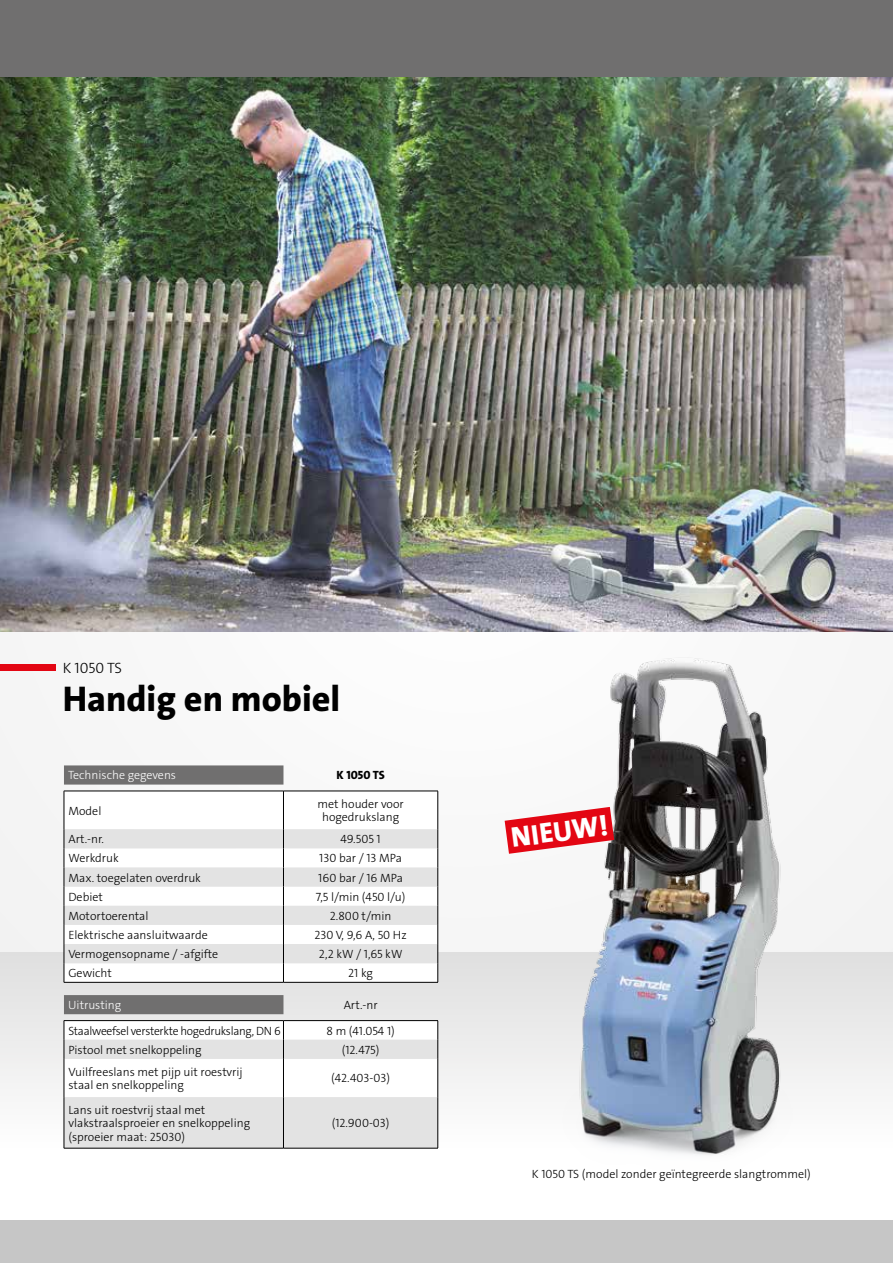
<style>
.page{position:relative;width:893px;height:1263px;background:#fff}
.page>*{position:absolute;margin:0;border:0;box-sizing:border-box;transform-origin:0 0}
.t1{font:36px "The Sans LP8 Ex Bld";color:#000}
.t2{font:28.65px "The Sans LP8 Ex Bld";color:#fff}
.t3{font:15px "The Sans LP3 Lig";color:#000}
.t4{font:12px/13.5px "The Sans LP3 Lig";color:#000}
.t5{font:12px "The Sans LP3 Lig";letter-spacing:-.025em;color:#000}
.t6{font:12px "The Sans LP3 Lig";color:#fff}
.t7{font:12px "The Sans LP8 Ex Bld";color:#000}
</style>
<div class="page">
<div style="left:0;top:77px;width:893px;height:994px;background:#f8f8f8"></div>
<img style="left:1px;top:77px;width:892px;height:554px">
<div style="left:0;top:0;width:893px;height:77px;background:#706f6f"></div>
<img style="left:0;top:77px;width:1px;height:554px">
<div style="left:0;top:952px;width:893px;height:268px;background:linear-gradient(to bottom,#e1e0e0,#fff)"></div>
<div style="left:0;top:664px;width:55px;height:6px;background:#e30613"></div>
<div style="left:0;top:1220px;width:893px;height:43px;background:#c6c6c6"></div>
<img style="left:530px;top:659px;width:300px;height:521px">
<svg style="left:64px;top:765px;width:219px;height:26px;fill:#706f6f"></svg>
<svg style="left:64px;top:792px;width:374px;height:228px"></svg>
<svg style="left:65px;top:829px;width:373px;height:134px;fill:#e3e3e3"></svg>
<hr style="left:64px;top:1020px;width:219px;height:1px;background:#000">
<hr style="left:283px;top:1020px;width:155px;height:1px;background:#000">
<hr style="left:64px;top:791px;width:1px;height:38px;background:#000">
<hr style="left:283px;top:791px;width:1px;height:38px;background:#000">
<svg style="left:64px;top:829px;width:1px;height:153px"></svg>
<svg style="left:283px;top:829px;width:1px;height:153px"></svg>
<svg style="left:438px;top:829px;width:1px;height:153px"></svg>
<hr style="left:64px;top:982px;width:219px;height:1px;background:#000">
<hr style="left:283px;top:982px;width:155px;height:1px;background:#000">
<svg style="left:64px;top:1021px;width:375px;height:127px"></svg>
<hr style="left:64px;top:1059px;width:1px;height:38px;background:#000">
<hr style="left:283px;top:791px;width:155px;height:1px;background:#000">
<hr style="left:64px;top:1097px;width:1px;height:51px;background:#000">
<hr style="left:64px;top:791px;width:219px;height:1px;background:#000">
<hr style="left:64px;top:1148px;width:219px;height:1px;background:#000">
<hr style="left:283px;top:1148px;width:155px;height:1px;background:#000">
<hr style="left:438px;top:791px;width:1px;height:38px;background:#000">
<svg style="left:505px;top:807px;width:109px;height:47px"></svg>
<p class="t3" style="left:63px;top:658px;width:61px">K 1050 TS</p>
<h1 class="t1" style="left:63px;top:676px;width:279px">Handig en mobiel</h1>
<p class="t6" style="left:68px;top:768px;width:109px">Technische gegevens</p>
<p class="t7" style="left:336px;top:768px;width:50px">K 1050 TS</p>
<p class="t4" style="left:68px;top:804px;width:34px">Model</p>
<p class="t4" style="left:317px;top:797px;width:88px;text-align:center">met houder voor hogedrukslang</p>
<p class="t4" style="left:68px;top:832px;width:37px">Art.-nr.</p>
<p class="t4" style="left:341px;top:832px;width:42px">49.505 1</p>
<p class="t4" style="left:68px;top:852px;width:52px">Werkdruk</p>
<p class="t4" style="left:319px;top:852px;width:84px">130 bar / 13 MPa</p>
<p class="t4" style="left:68px;top:871px;width:134px">Max. toegelaten overdruk</p>
<p class="t4" style="left:318px;top:871px;width:86px">160 bar / 16 MPa</p>
<p class="t4" style="left:68px;top:890px;width:36px">Debiet</p>
<p class="t4" style="left:316px;top:890px;width:91px">7,5 l/min (450 l/u)</p>
<p class="t4" style="left:68px;top:909px;width:82px">Motortoerental</p>
<p class="t4" style="left:330px;top:909px;width:63px">2.800 t/min</p>
<p class="t4" style="left:68px;top:928px;width:141px">Elektrische aansluitwaarde</p>
<p class="t4" style="left:315px;top:928px;width:94px">230 V, 9,6 A, 50 Hz</p>
<p class="t4" style="left:68px;top:947px;width:151px">Vermogensopname / -afgifte</p>
<p class="t4" style="left:319px;top:947px;width:85px">2,2 kW / 1,65 kW</p>
<p class="t4" style="left:68px;top:966px;width:45px">Gewicht</p>
<p class="t4" style="left:348px;top:966px;width:26px">21 kg</p>
<p class="t6" style="left:68px;top:997px;width:55px">Uitrusting</p>
<p class="t4" style="left:344px;top:998px;width:35px">Art.-nr</p>
<p class="t5" style="left:68px;top:1023px;width:214px">Staalweefsel versterkte hogedrukslang, DN 6</p>
<p class="t4" style="left:326px;top:1024px;width:70px">8 m (41.054 1)</p>
<p class="t4" style="left:68px;top:1043px;width:135px">Pistool met snelkoppeling</p>
<p class="t4" style="left:342px;top:1043px;width:39px">(12.475)</p>
<p class="t4" style="left:68px;top:1065px;width:176px">Vuilfreeslans met pijp uit roestvrij staal en snelkoppeling</p>
<p class="t4" style="left:331px;top:1072px;width:60px">(42.403-03)</p>
<p class="t4" style="left:68px;top:1103px;width:183px">Lans uit roestvrij staal met vlakstraalsproeier en snelkoppeling (sproeier maat: 25030)</p>
<p class="t4" style="left:332px;top:1116px;width:59px">(12.900-03)</p>
<h2 class="t2" style="left:509px;top:820px;width:99px;rotate:-8deg">NIEUW!</h2>
<p class="t4" style="left:532px;top:1167px;width:281px">K 1050 TS (model zonder geïntegreerde slangtrommel)</p>
</div>
